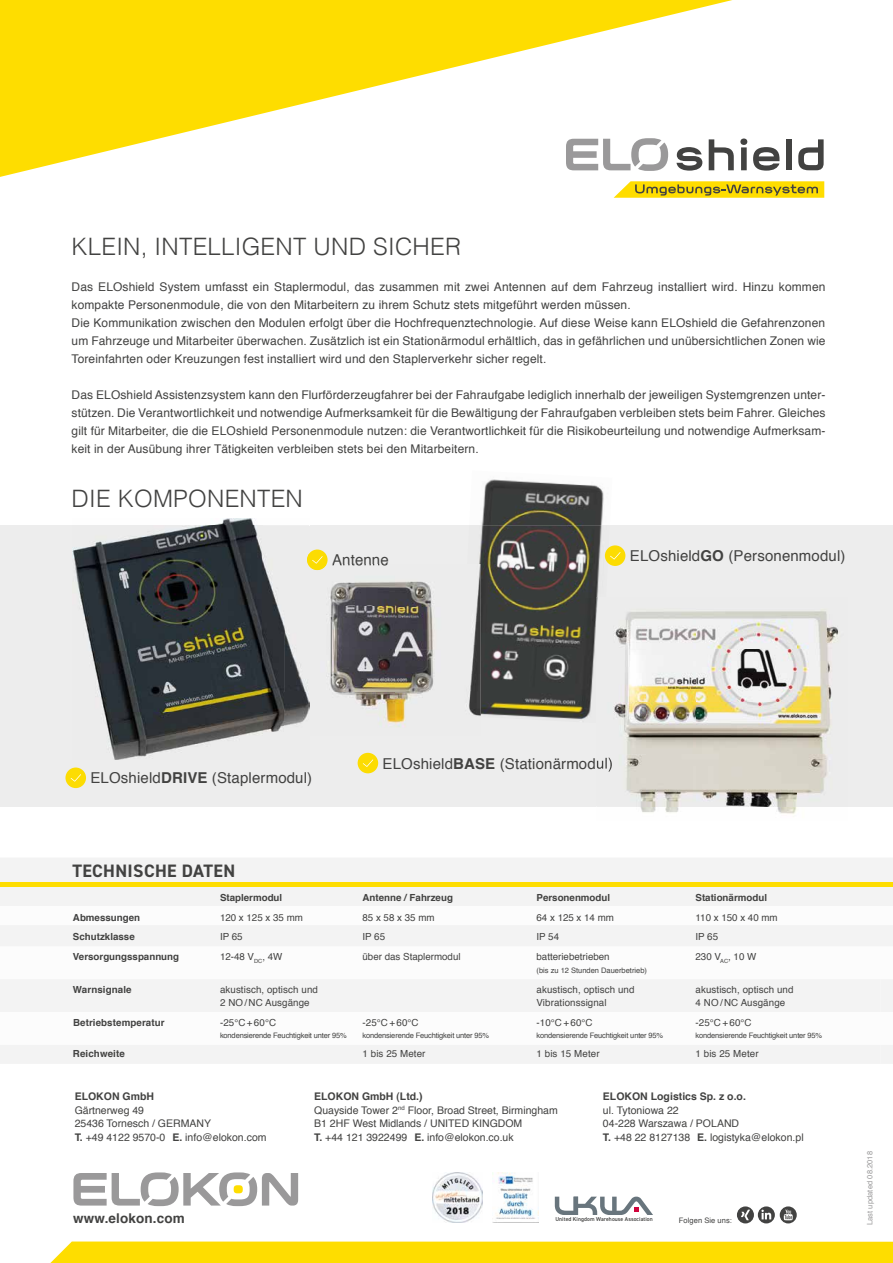
<style>
.page{position:relative;width:893px;height:1263px;background:#fff}
.page>*{position:absolute;margin:0;border:0;box-sizing:border-box;transform-origin:0 0}
.t1{font:300 24px "Helvetica";letter-spacing:.01em;color:#424241}
.t2{font:700 18px "DIN2014";letter-spacing:.02em;color:#424241}
.t3{font:15px "Helvetica";letter-spacing:.01em;color:#424241}
.t4{font:700 13.5px "Helvetica";letter-spacing:.01em;color:#424241}
.t5{font:12px/18px "Helvetica";letter-spacing:.01em;color:#424241}
.t6{font:10.5px/13.5px "Helvetica";color:#424241}
.t7{font:700 10.5px "Helvetica";color:#424241}
.t8{font:9.75px "Helvetica";letter-spacing:.01em;color:#424241}
.t9{font:700 9.75px "Helvetica";color:#424241}
.t10{font:7.5px "Helvetica";letter-spacing:-.02em;color:#424241}
.t11{font:7.5px "Helvetica";color:#424241}
.t12{font:7.5px "Helvetica";letter-spacing:.01em;color:#9a999a}
.t13{font:7.5px "Helvetica";letter-spacing:.01em;color:#424241}
.t14{font:600 5.7px "DIN2014";letter-spacing:.01em;color:#424241}
.s1{font-weight:700}
</style>
<div class="page">
<div style="left:786px;top:139px;width:5px;height:31px;background:#424241"></div>
<svg style="left:798px;top:139px;width:26px;height:31px"></svg>
<svg style="left:784px;top:181px;width:40px;height:17px"></svg>
<div style="left:0;top:858px;width:893px;height:88px;background:#f3f3f3"></div>
<div style="left:0;top:907px;width:893px;height:18px;background:#fcfcfc"></div>
<div style="left:0;top:882px;width:893px;height:5px;background:#fedd00"></div>
<div style="left:0;top:525px;width:893px;height:282px;background:#ededed"></div>
<svg style="left:307px;top:549px;width:21px;height:21px"></svg>
<img style="left:73px;top:518px;width:212px;height:241px">
<img style="left:481px;top:479px;width:123px;height:46px">
<img style="left:479px;top:525px;width:131px;height:195px">
<div style="left:65px;top:767px;width:21px;height:21px;background:#fcdc02;border-radius:50%"></div>
<svg style="left:71px;top:774px;width:10px;height:8px"></svg>
<div style="left:358px;top:753px;width:20px;height:20px;background:#fcdc02;border-radius:50%"></div>
<svg style="left:363px;top:759px;width:10px;height:8px"></svg>
<div style="left:605px;top:545px;width:20px;height:21px;background:#fcdc02;border-radius:50%"></div>
<svg style="left:610px;top:552px;width:10px;height:7px"></svg>
<img style="left:316px;top:570px;width:116px;height:37px">
<img style="left:326px;top:607px;width:108px;height:43px">
<img style="left:330px;top:650px;width:104px;height:43px">
<img style="left:309px;top:693px;width:172px;height:34px">
<img style="left:309px;top:564px;width:18px;height:6px">
<img style="left:332px;top:564px;width:56px;height:2px">
<img style="left:285px;top:631px;width:24px;height:95px">
<svg style="left:307px;top:553px;width:16px;height:13px"></svg>
<img style="left:459px;top:564px;width:22px;height:153px">
<img style="left:606px;top:702px;width:225px;height:112px">
<img style="left:606px;top:597px;width:233px;height:53px">
<img style="left:606px;top:650px;width:226px;height:52px">
<img style="left:596px;top:597px;width:10px;height:123px">
<img style="left:596px;top:757px;width:16px;height:15px">
<svg style="left:0;top:980px;width:893px;height:283px"></svg>
<img style="left:493px;top:1173px;width:46px;height:50px">
<svg style="left:0;top:0;width:784px;height:198px"></svg>
<h1 class="t1" style="left:72px;top:226px;width:391px">KLEIN, INTELLIGENT UND SICHER</h1>
<p class="t5" style="left:72px;top:278px;width:755px">Das ELOshield System umfasst ein Staplermodul, das zusammen mit zwei Antennen auf dem Fahrzeug installiert wird. Hinzu kommen kompakte Personenmodule, die von den Mitarbeitern zu ihrem Schutz stets mitgeführt werden müssen.<br>Die Kommunikation zwischen den Modulen erfolgt über die Hochfrequenztechnologie. Auf diese Weise kann ELOshield die Gefahrenzonen um Fahrzeuge und Mitarbeiter überwachen. Zusätzlich ist ein Stationärmodul erhältlich, das in gefährlichen und unübersichtlichen Zonen wie Toreinfahrten oder Kreuzungen fest installiert wird und den Staplerverkehr sicher regelt.</p>
<p class="t5" style="left:72px;top:386px;width:755px;text-align:justify">Das ELOshield Assistenzsystem kann den Flurförderzeugfahrer bei der Fahraufgabe lediglich innerhalb der jeweiligen Systemgrenzen unter&shy;stützen. Die Verantwortlichkeit und notwendige Aufmerksamkeit für die Bewältigung der Fahraufgaben verbleiben stets beim Fahrer. Gleiches gilt für Mitarbeiter, die die ELOshield Personenmodule nutzen: die Verantwortlichkeit für die Risikobeurteilung und notwendige Aufmerksam&shy;keit in der Ausübung ihrer Tätigkeiten verbleiben stets bei den Mitarbeitern.</p>
<h1 class="t1" style="left:72px;top:478px;width:233px">DIE KOMPONENTEN</h1>
<p class="t3" style="left:332px;top:548px;width:58px">Antenne</p>
<p class="t3" style="left:630px;top:544px;width:217px">ELOshield<span class="s1">GO</span> (Personenmodul)</p>
<p class="t3" style="left:90px;top:766px;width:223px">ELOshield<span class="s1">DRIVE</span> (Staplermodul)</p>
<h2 class="t2" style="left:72px;top:859px;width:164px">TECHNISCHE DATEN</h2>
<p class="t3" style="left:383px;top:752px;width:232px">ELOshield<span class="s1">BASE</span> (Stationärmodul)</p>
<p class="t9" style="left:220px;top:889px;width:64px">Staplermodul</p>
<p class="t9" style="left:362px;top:889px;width:92px">Antenne / Fahrzeug</p>
<p class="t9" style="left:536px;top:889px;width:75px">Personenmodul</p>
<p class="t9" style="left:695px;top:889px;width:73px">Stationärmodul</p>
<p class="t9" style="left:73px;top:909px;width:69px">Abmessungen</p>
<p class="t8" style="left:220px;top:910px;width:84px">120 x 125 x 35 mm</p>
<p class="t8" style="left:362px;top:910px;width:74px">85 x 58 x 35 mm</p>
<p class="t8" style="left:536px;top:910px;width:79px">64 x 125 x 14 mm</p>
<p class="t8" style="left:695px;top:910px;width:84px">110 x 150 x 40 mm</p>
<p class="t9" style="left:73px;top:928px;width:63px">Schutzklasse</p>
<p class="t8" style="left:220px;top:929px;width:24px">IP 65</p>
<p class="t8" style="left:362px;top:929px;width:24px">IP 65</p>
<p class="t8" style="left:536px;top:929px;width:24px">IP 54</p>
<p class="t8" style="left:695px;top:929px;width:24px">IP 65</p>
<p class="t9" style="left:73px;top:948px;width:108px">Versorgungsspannung</p>
<p class="t8" style="left:220px;top:949px;width:64px">12-48 V<sub>DC</sub>, 4W</p>
<p class="t8" style="left:362px;top:949px;width:100px">über das Staplermodul</p>
<p class="t8" style="left:536px;top:949px;width:75px">batteriebetrieben</p>
<p class="t8" style="left:695px;top:949px;width:62px">230 V<sub>AC</sub>, 10 W</p>
<p class="t11" style="left:536px;top:965px;width:112px">(bis zu 12 Stunden Dauerbetrieb)</p>
<p class="t9" style="left:73px;top:981px;width:60px">Warnsignale</p>
<p class="t8" style="left:220px;top:982px;width:99px">akustisch, optisch und</p>
<p class="t8" style="left:536px;top:982px;width:99px">akustisch, optisch und</p>
<p class="t8" style="left:695px;top:982px;width:99px">akustisch, optisch und</p>
<p class="t8" style="left:220px;top:995px;width:91px">2 NO / NC Ausgänge</p>
<p class="t8" style="left:537px;top:995px;width:72px">Vibrationssignal</p>
<p class="t8" style="left:696px;top:995px;width:91px">4 NO / NC Ausgänge</p>
<p class="t9" style="left:73px;top:1014px;width:93px">Betriebstemperatur</p>
<p class="t8" style="left:220px;top:1015px;width:58px">-25°C + 60°C</p>
<p class="t8" style="left:363px;top:1015px;width:58px">-25°C + 60°C</p>
<p class="t8" style="left:537px;top:1015px;width:58px">-10°C + 60°C</p>
<p class="t8" style="left:696px;top:1015px;width:58px">-25°C + 60°C</p>
<p class="t10" style="left:220px;top:1029px;width:128px">kondensierende Feuchtigkeit unter 95%</p>
<p class="t10" style="left:362px;top:1029px;width:128px">kondensierende Feuchtigkeit unter 95%</p>
<p class="t10" style="left:536px;top:1029px;width:128px">kondensierende Feuchtigkeit unter 95%</p>
<p class="t10" style="left:695px;top:1029px;width:128px">kondensierende Feuchtigkeit unter 95%</p>
<p class="t9" style="left:73px;top:1045px;width:53px">Reichweite</p>
<p class="t8" style="left:362px;top:1046px;width:65px">1 bis 25 Meter</p>
<p class="t8" style="left:536px;top:1046px;width:65px">1 bis 15 Meter</p>
<p class="t8" style="left:695px;top:1046px;width:65px">1 bis 25 Meter</p>
<p class="t7" style="left:75px;top:1087px;width:81px">ELOKON GmbH</p>
<p class="t6" style="left:75px;top:1104px;width:193px">Gärtnerweg 49<br>25436 Tornesch / GERMANY<br><span class="s1">T.</span> +49 4122 9570-0 <span class="s1">E.</span> info@elokon.com</p>
<p class="t6" style="left:314px;top:1090px;width:245px"><span class="s1">ELOKON GmbH (Ltd.)<br></span>Quayside Tower 2<sup>nd</sup> Floor, Broad Street, Birmingham B1 2HF West Midlands / UNITED KINGDOM<br><span class="s1">T.</span> +44 121 3922499 <span class="s1">E.</span> info@elokon.co.uk</p>
<p class="t7" style="left:603px;top:1087px;width:144px">ELOKON Logistics Sp. z o.o.</p>
<p class="t6" style="left:603px;top:1103px;width:202px">ul. Tytoniowa 22<br>04-228 Warszawa / POLAND<br><span class="s1">T.</span> +48 22 8127138 <span class="s1">E.</span> logistyka@elokon.pl</p>
<p class="t4" style="left:73px;top:1206px;width:113px">www.elokon.com</p>
<p class="t14" style="left:555px;top:1215px;width:99px">United Kingdom Warehouse Association</p>
<p class="t13" style="left:679px;top:1214px;width:55px">Folgen Sie uns:</p>
<p class="t12" style="left:864px;top:1225px;width:75px;rotate:-90deg">Last updated 08.2018</p>
</div>
